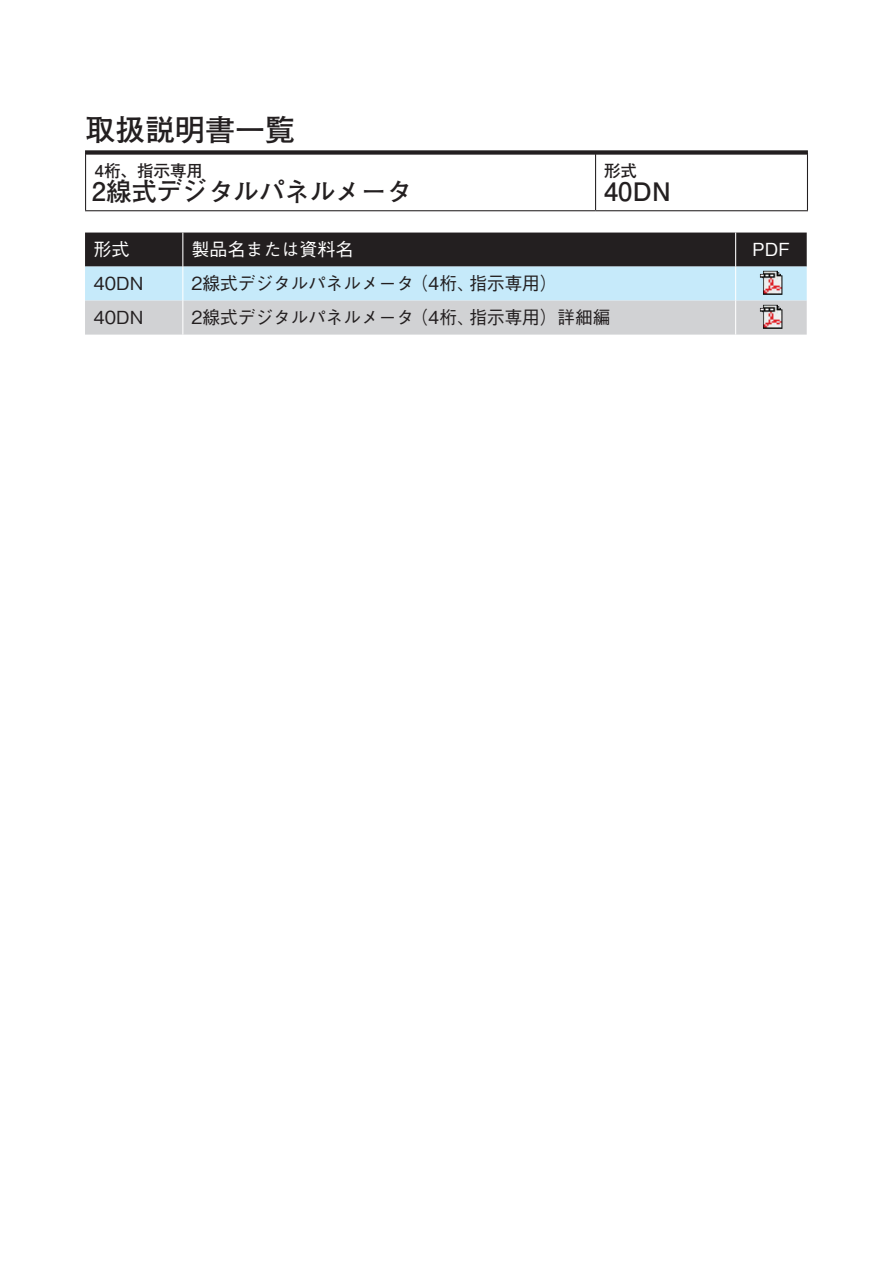
<style>
.page{position:relative;width:893px;height:1263px;background:#fff}
.page>*{position:absolute;margin:0;border:0;box-sizing:border-box;transform-origin:0 0}
.t1{font:700 30px "Futo Go B101 Pro";color:#231f20}
.t2{font:700 25.5px "Futo Go B101 Pro";color:#231f20}
.t3{font:500 18px "Gothic BBB Pro";color:#231f20}
.t4{font:500 18px "Gothic BBB Pro";color:#fff}
.t5{font:700 16.5px "Futo Go B101 Pro";color:#231f20}
</style>
<div class="page">
<div style="left:85px;top:150px;width:723px;height:5px;background:#231f20"></div>
<hr style="left:595px;top:154px;width:1px;height:56px;background:#231f20">
<hr style="left:85px;top:154px;width:1px;height:56px;background:#231f20">
<hr style="left:807px;top:154px;width:1px;height:56px;background:#231f20">
<hr style="left:85px;top:210px;width:511px;height:1px;background:#231f20">
<hr style="left:596px;top:210px;width:212px;height:1px;background:#231f20">
<svg style="left:85px;top:233px;width:722px;height:102px;background:#949ea5"></svg>
<hr style="left:182px;top:233px;width:1px;height:34px;background:#fff">
<hr style="left:735px;top:233px;width:1px;height:34px;background:#fff">
<hr style="left:182px;top:267px;width:1px;height:34px;background:#fff">
<hr style="left:735px;top:267px;width:1px;height:34px;background:#fff">
<hr style="left:182px;top:301px;width:1px;height:34px;background:#fff">
<hr style="left:735px;top:301px;width:1px;height:34px;background:#fff">
<img style="left:760px;top:271px;width:22px;height:24px">
<img style="left:760px;top:305px;width:22px;height:24px">
<h1 class="t1" style="left:85px;top:106px;width:211px">取扱説明書一覧</h1>
<p class="t5" style="left:95px;top:157px;width:110px">桁4 、指示専用</p>
<h2 class="t2" style="left:92px;top:171px;width:322px">2線式デジタルパネルメータ</h2>
<p class="t5" style="left:604px;top:157px;width:34px">形式</p>
<h2 class="t2" style="left:604px;top:171px;width:69px">40DN</h2>
<p class="t4" style="left:94px;top:235px;width:37px">形式</p>
<p class="t4" style="left:191px;top:235px;width:163px">製品名または資料名</p>
<p class="t4" style="left:752px;top:235px;width:39px">PDF</p>
<p class="t3" style="left:94px;top:269px;width:52px">40DN</p>
<p class="t3" style="left:191px;top:269px;width:224px">2線式デジタルパネルメータ</p>
<p class="t3" style="left:411px;top:269px;width:66px">（4桁、</p>
<p class="t3" style="left:469px;top:269px;width:90px">指示専用(</p>
<p class="t3" style="left:94px;top:303px;width:52px">40DN</p>
<p class="t3" style="left:191px;top:303px;width:224px">2線式デジタルパネルメータ</p>
<p class="t3" style="left:411px;top:303px;width:66px">（4桁、</p>
<p class="t3" style="left:469px;top:303px;width:143px">指示専用）詳細編</p>
</div>
